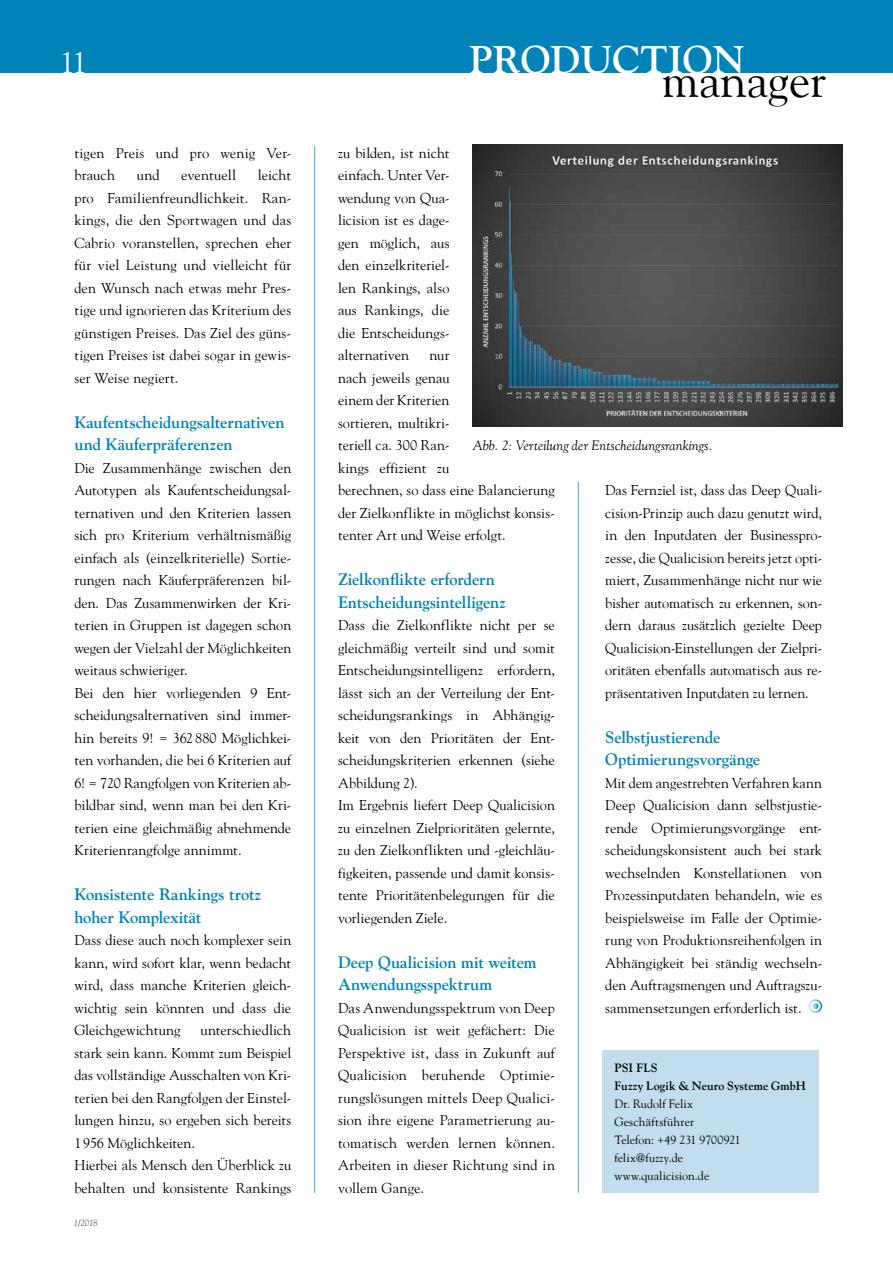
<style>
.page{position:relative;width:893px;height:1263px;background:#fff}
.page>*{position:absolute;margin:0;border:0;box-sizing:border-box;transform-origin:0 0}
.t1{font:47.7px "Goudy";color:#000}
.t2{font:700 38.4px "Goudy";color:#fff}
.t3{font:30px "Goudy";color:#fff}
.t4{font:700 16.5px/22.5px "Goudy";letter-spacing:-.01em;color:#0083b8}
.t5{font:14.25px/22.5px "Goudy";color:#000;text-align:justify}
.t6{font:italic 13.5px "Goudy";letter-spacing:.01em;color:#000}
.t7{font:12px/18px "Goudy";letter-spacing:.005em;color:#000}
.t8{font:700 12px/18px "Goudy";letter-spacing:.005em;color:#000}
.t9{font:italic 9px "Goudy";color:#565655}
</style>
<div class="page">
<div style="left:0;top:0;width:893px;height:72px;background:#0083b8"></div>
<hr style="left:578px;top:482px;width:1px;height:711px;background:#40aad3">
<div style="left:602px;top:1050px;width:217px;height:143px;background:#c1ddee"></div>
<div style="left:809px;top:999px;width:13px;height:14px;border:2px solid #fff;border-radius:50%"></div>
<svg style="left:812px;top:1003px;width:6px;height:6px"></svg>
<img style="left:473px;top:144px;width:369px;height:282px">
<hr style="left:314px;top:146px;width:1px;height:1047px;background:#40aad3">
<h3 class="t3" style="left:60px;top:44px;width:29px">11</h3>
<p class="t5" style="left:74px;top:141px;width:218px">tigen Preis und pro wenig Ver&shy;brauch</p>
<p class="t5" style="left:74px;top:164px;width:218px;text-indent:183px">leicht pro Familienfreundlichkeit. Ran&shy;kings, die den Sportwagen und das Cabrio voranstellen, sprechen eher für viel Leistung und vielleicht für den Wunsch nach etwas mehr Pres&shy;tige und ignorieren das Kriterium des günstigen Preises. Das Ziel des güns&shy;tigen Preises ist dabei sogar in gewis&shy;ser Weise negiert.</p>
<p class="t4" style="left:74px;top:410px;width:212px">Kaufentscheidungsalternativen und Käuferpräferenzen</p>
<p class="t5" style="left:74px;top:456px;width:218px;text-align:left">Die Zusammenhänge zwischen den Autotypen als Kaufentscheidungsal&shy;ternativen und den Kriterien lassen sich pro Kriterium verhältnismäßig einfach als (einzelkriterielle) Sortie&shy;rungen nach Käuferpräferenzen bil&shy;den. Das Zusammenwirken der Kri&shy;terien in Gruppen ist dagegen schon wegen der Vielzahl der Möglichkeiten weitaus schwieriger.<br>Bei den hier vorliegenden 9 Ent&shy;scheidungsalternativen sind immer&shy;hin bereits 9! = 362 880 Möglichkei&shy;ten vorhanden, die bei 6 Kriterien auf 6! = 720 Rangfolgen von Kriterien ab&shy;bildbar sind, wenn man bei den Kri&shy;terien eine gleichmäßig abnehmende Kriterienrangfolge annimmt.</p>
<p class="t4" style="left:74px;top:883px;width:188px">Konsistente Rankings trotz hoher Komplexität</p>
<p class="t5" style="left:74px;top:929px;width:218px">Dass diese auch noch komplexer sein kann, wird sofort klar, wenn bedacht wird, dass manche Kriterien gleich&shy;wichtig sein könnten und dass die Gleichgewichtung</p>
<p class="t5" style="left:137px;top:164px;width:24px">und</p>
<p class="t5" style="left:181px;top:164px;width:56px">eventuell</p>
<p class="t5" style="left:74px;top:1019px;width:218px;text-align:left;text-indent:126px">unterschiedlich stark sein kann. Kommt zum Beispiel das vollständige Ausschalten von Kri&shy;terien bei den Rangfolgen der Einstel&shy;lungen hinzu, so ergeben sich bereits<br>1956 Möglichkeiten.<br>Hierbei als Mensch den Überblick zu behalten und konsistente Rankings</p>
<p class="t9" style="left:74px;top:1217px;width:25px">1/2018</p>
<h2 class="t2" style="left:469px;top:36px;width:277px">PRODUCTION</h2>
<h1 class="t1" style="left:662px;top:51px;width:166px">manager</h1>
<p class="t5" style="left:338px;top:141px;width:113px">zu bilden, ist nicht einfach. Unter Ver&shy;wendung von Qua&shy;licision ist es dage&shy;gen möglich, aus den einzelkriteriel&shy;len Rankings, also aus Rankings, die die Entscheidungs&shy;alternativen</p>
<p class="t5" style="left:338px;top:344px;width:218px;text-align:left;text-indent:91px">nur<br>nach jeweils genau<br>einem der Kriterien<br>sortieren, multikri-<br>teriell ca. 300 Ran-<br>kings effizient zu<br>berechnen, so dass eine Balancierung der Zielkonflikte in möglichst konsis&shy;tenter Art und Weise erfolgt.</p>
<p class="t4" style="left:338px;top:568px;width:169px">Zielkonflikte erfordern<br>Entscheidungsintelligenz</p>
<p class="t5" style="left:338px;top:614px;width:218px;text-align:left">Dass die Zielkonflikte nicht per se gleichmäßig verteilt sind und somit Entscheidungsintelligenz erfordern, lässt sich an der Verteilung der Ent&shy;scheidungsrankings in Abhängig&shy;keit von den Prioritäten der Ent&shy;scheidungskriterien erkennen (siehe Abbildung 2).<br>Im Ergebnis liefert Deep Qualicision zu einzelnen Zielprioritäten gelernte, zu den Zielkonflikten und -gleichläu&shy;figkeiten, passende und damit konsis&shy;tente Prioritätenbelegungen für die vorliegenden Ziele.</p>
<p class="t4" style="left:338px;top:950px;width:200px">Deep Qualicision mit weitem<br>Anwendungsspektrum</p>
<p class="t5" style="left:338px;top:996px;width:218px">Das Anwendungsspektrum von Deep Qualicision ist weit gefächert: Die Perspektive ist, dass in Zukunft auf Qualicision beruhende Optimie&shy;rungslösungen mittels Deep Qualici&shy;sion ihre eigene Parametrierung au&shy;tomatisch werden lernen können.<br>Arbeiten in dieser Richtung sind in vollem Gange.</p>
<p class="t6" style="left:473px;top:437px;width:241px">Abb. 2: Verteilung der Entscheidungsrankings.</p>
<p class="t5" style="left:605px;top:479px;width:218px">Das Fernziel ist, dass das Deep Quali&shy;cision-Prinzip auch dazu genutzt wird, in den Inputdaten der Businesspro&shy;zesse, die Qualicision bereits jetzt opti&shy;miert, Zusammenhänge nicht nur wie bisher automatisch zu erkennen, son&shy;dern daraus zusätzlich gezielte Deep Qualicision-Einstellungen der Zielpri&shy;oritäten ebenfalls automatisch aus re&shy;präsentativen Inputdaten zu lernen.</p>
<p class="t4" style="left:605px;top:725px;width:157px">Selbstjustierende<br>Optimierungsvorgänge</p>
<p class="t5" style="left:605px;top:771px;width:218px">Mit dem angestrebten Verfahren kann Deep Qualicision dann selbstjustie&shy;rende Optimierungsvorgänge ent&shy;scheidungskonsistent auch bei stark wechselnden Konstellationen von Prozessinputdaten behandeln, wie es beispielsweise im Falle der Optimie&shy;rung von Produktionsreihenfolgen in Abhängigkeit bei ständig wechseln&shy;den Auftragsmengen und Auftragszu&shy;sammensetzungen erforderlich ist.</p>
<p class="t8" style="left:614px;top:1059px;width:193px">PSI FLS<br>Fuzzy Logik &amp; Neuro Systeme GmbH</p>
<p class="t7" style="left:614px;top:1095px;width:128px">Dr. Rudolf Felix<br>Geschäftsführer<br>Telefon: +49 231 9700921 felix@fuzzy.de www.qualicision.de</p>
</div>
